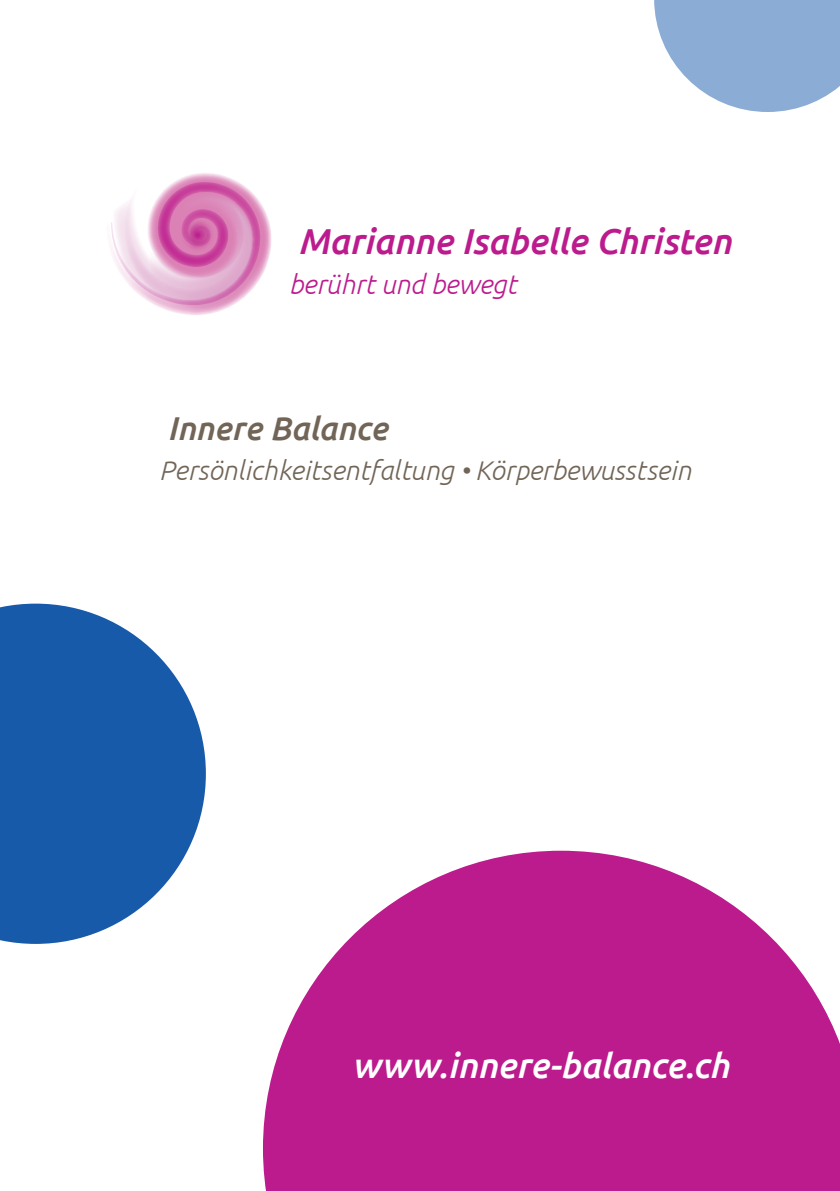
<style>
.page{position:relative;width:840px;height:1191px;background:#fff}
.page>*{position:absolute;margin:0;border:0;box-sizing:border-box;transform-origin:0 0}
.t1{font:italic 500 36px "Ubuntu";color:#bc1b8d}
.t2{font:italic 500 35.6px "Ubuntu";color:#fff}
.t3{font:italic 500 33px "Ubuntu";color:#716557}
.t4{font:italic 300 27px "Ubuntu";color:#716557}
.t5{font:italic 300 27px "Ubuntu";color:#bc1b8d}
</style>
<div class="page">
<svg style="left:263px;top:850px;width:576px;height:341px;fill:#bc1b8d"></svg>
<svg style="left:654px;top:0;width:185px;height:112px"></svg>
<svg style="left:111px;top:173px;width:160px;height:142px"></svg>
<svg style="left:0;top:603px;width:206px;height:341px;fill:#185aaa"></svg>
<h1 class="t1" style="left:298px;top:219px;width:434px">Marianne Isabelle Christen</h1>
<p class="t5" style="left:289px;top:268px;width:229px">berührt und bewegt</p>
<p class="t3" style="left:167px;top:408px;width:221px">Innere Balance</p>
<p class="t4" style="left:159px;top:454px;width:533px">Persönlichkeitsentfaltung • Körperbewusstsein</p>
<h2 class="t2" style="left:351px;top:1043px;width:379px">www.innere-balance.ch</h2>
</div>
